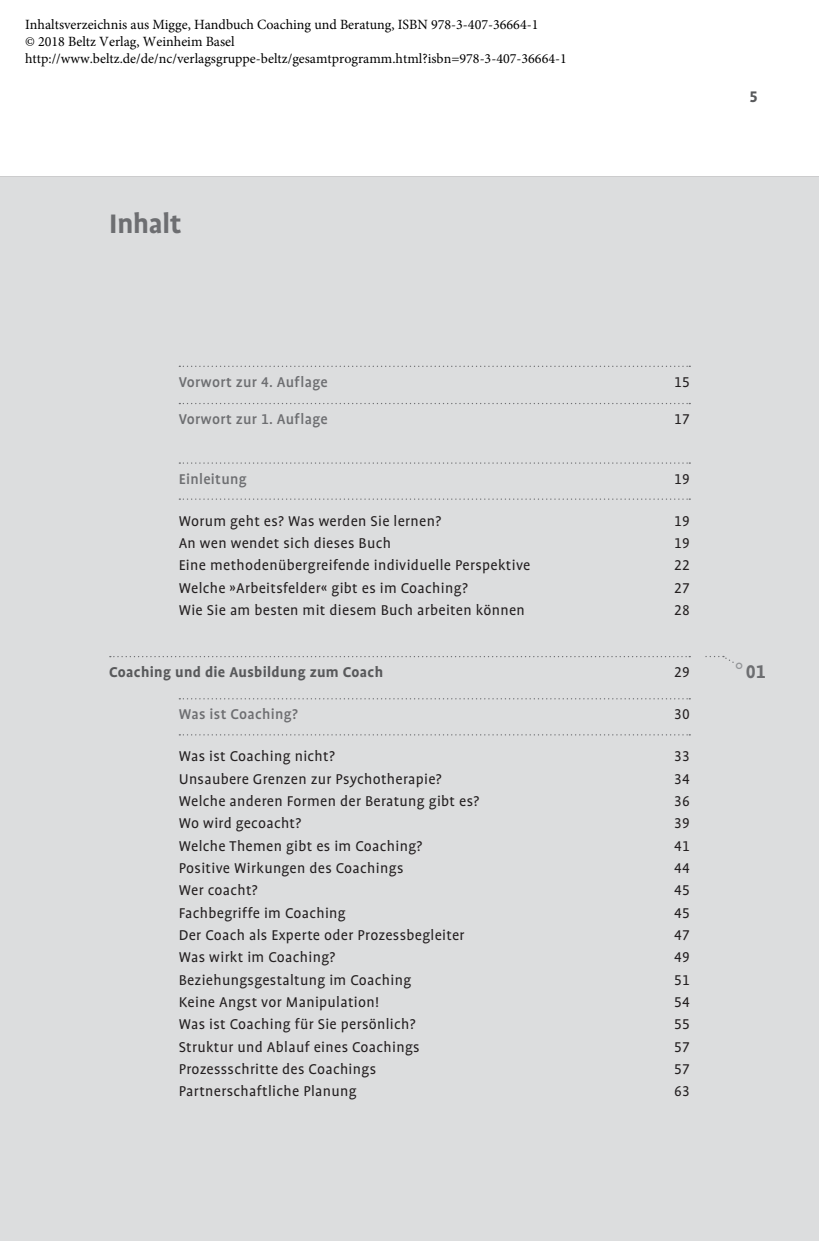
<style>
.page{position:relative;width:819px;height:1241px;background:#fff}
.page>*{position:absolute;margin:0;border:0;box-sizing:border-box;transform-origin:0 0}
.t1{font:30.62px "Profile OT Bold Q angepasst";letter-spacing:-.01em;color:#6d6e71}
.t2{font:700 21px "Profile OT";color:#6d6e71}
.t3{font:17.5px "Profile OT Bold Q angepasst";color:#58595b}
.t4{font:16.1px "Profile OT Q angepasst";letter-spacing:.02em;color:#231f20}
.t5{font:500 16.1px "Profile OT";letter-spacing:.02em;color:#6d6e71}
.t6{font:16.1px "Profile OT Bold Q angepasst";letter-spacing:.02em;color:#58595b}
.t7{font:14px/16.8px "Minion Pro";color:#000}
</style>
<div class="page">
<div style="left:0;top:177px;width:819px;height:1063px;background:#dcddde"></div>
<svg style="left:179px;top:365px;width:511px;height:2px"></svg>
<svg style="left:179px;top:403px;width:511px;height:1px"></svg>
<svg style="left:179px;top:462px;width:511px;height:1px"></svg>
<svg style="left:179px;top:498px;width:511px;height:1px"></svg>
<svg style="left:110px;top:656px;width:580px;height:1px"></svg>
<svg style="left:179px;top:698px;width:511px;height:1px"></svg>
<svg style="left:179px;top:734px;width:511px;height:1px"></svg>
<svg style="left:705px;top:655px;width:29px;height:8px"></svg>
<p class="t7" style="left:25px;top:16px;width:543px">Inhaltsverzeichnis aus Migge, Handbuch Coaching und Beratung, ISBN 978-3-407-36664-1<br>© 2018 Beltz Verlag, Weinheim Basel http://www.beltz.de/de/nc/verlagsgruppe-beltz/gesamtprogramm.html?isbn=978-3-407-36664-1</p>
<h1 class="t1" style="left:109px;top:207px;width:74px">Inhalt</h1>
<p class="t5" style="left:179px;top:373px;width:150px">Vorwort zur 4. Auflage</p>
<p class="t4" style="left:674px;top:373px;width:17px">15</p>
<p class="t5" style="left:179px;top:410px;width:150px">Vorwort zur 1. Auflage</p>
<p class="t4" style="left:674px;top:410px;width:17px">17</p>
<p class="t5" style="left:179px;top:470px;width:70px">Einleitung</p>
<p class="t4" style="left:674px;top:470px;width:17px">19</p>
<p class="t4" style="left:179px;top:512px;width:264px">Worum geht es? Was werden Sie lernen?</p>
<p class="t4" style="left:674px;top:512px;width:17px">19</p>
<p class="t4" style="left:179px;top:534px;width:214px">An wen wendet sich dieses Buch</p>
<p class="t4" style="left:674px;top:534px;width:17px">19</p>
<p class="t4" style="left:179px;top:557px;width:353px">Eine methodenübergreifende individuelle Perspektive</p>
<p class="t4" style="left:674px;top:557px;width:17px">22</p>
<p class="t4" style="left:179px;top:579px;width:290px">Welche »Arbeitsfelder« gibt es im Coaching?</p>
<p class="t4" style="left:674px;top:579px;width:17px">27</p>
<p class="t4" style="left:179px;top:601px;width:347px">Wie Sie am besten mit diesem Buch arbeiten können</p>
<p class="t4" style="left:674px;top:601px;width:17px">28</p>
<p class="t6" style="left:109px;top:663px;width:275px">Coaching und die Ausbildung zum Coach</p>
<p class="t4" style="left:674px;top:663px;width:17px">29</p>
<p class="t5" style="left:179px;top:705px;width:121px">Was ist Coaching?</p>
<p class="t4" style="left:674px;top:705px;width:17px">30</p>
<p class="t4" style="left:179px;top:748px;width:158px">Was ist Coaching nicht?</p>
<p class="t4" style="left:674px;top:748px;width:17px">33</p>
<p class="t4" style="left:179px;top:770px;width:264px">Unsaubere Grenzen zur Psychotherapie?</p>
<p class="t4" style="left:674px;top:770px;width:17px">34</p>
<p class="t4" style="left:179px;top:792px;width:302px">Welche anderen Formen der Beratung gibt es?</p>
<p class="t4" style="left:674px;top:792px;width:17px">36</p>
<p class="t4" style="left:179px;top:815px;width:124px">Wo wird gecoacht?</p>
<p class="t4" style="left:674px;top:815px;width:17px">39</p>
<p class="t4" style="left:179px;top:837px;width:245px">Welche Themen gibt es im Coaching?</p>
<p class="t4" style="left:674px;top:837px;width:17px">41</p>
<p class="t4" style="left:179px;top:859px;width:226px">Positive Wirkungen des Coachings</p>
<p class="t4" style="left:674px;top:859px;width:17px">44</p>
<p class="t4" style="left:179px;top:881px;width:80px">Wer coacht?</p>
<p class="t4" style="left:674px;top:881px;width:17px">45</p>
<p class="t4" style="left:179px;top:904px;width:169px">Fachbegriffe im Coaching</p>
<p class="t4" style="left:674px;top:904px;width:17px">45</p>
<p class="t4" style="left:179px;top:926px;width:287px">Der Coach als Experte oder Prozessbegleiter</p>
<p class="t4" style="left:674px;top:926px;width:17px">47</p>
<p class="t4" style="left:179px;top:948px;width:158px">Was wirkt im Coaching?</p>
<p class="t4" style="left:674px;top:948px;width:17px">49</p>
<p class="t4" style="left:179px;top:971px;width:234px">Beziehungsgestaltung im Coaching</p>
<p class="t4" style="left:674px;top:971px;width:17px">51</p>
<p class="t4" style="left:179px;top:993px;width:202px">Keine Angst vor Manipulation!</p>
<p class="t4" style="left:674px;top:993px;width:17px">54</p>
<p class="t4" style="left:179px;top:1015px;width:238px">Was ist Coaching für Sie persönlich?</p>
<p class="t4" style="left:674px;top:1015px;width:17px">55</p>
<p class="t4" style="left:179px;top:1038px;width:242px">Struktur und Ablauf eines Coachings</p>
<p class="t4" style="left:674px;top:1038px;width:17px">57</p>
<p class="t4" style="left:179px;top:1060px;width:199px">Prozessschritte des Coachings</p>
<p class="t4" style="left:674px;top:1060px;width:17px">57</p>
<p class="t4" style="left:179px;top:1082px;width:179px">Partnerschaftliche Planung</p>
<p class="t4" style="left:674px;top:1082px;width:17px">63</p>
<p class="t3" style="left:749px;top:87px;width:10px">5</p>
<h2 class="t2" style="left:745px;top:660px;width:22px">01</h2>
</div>
